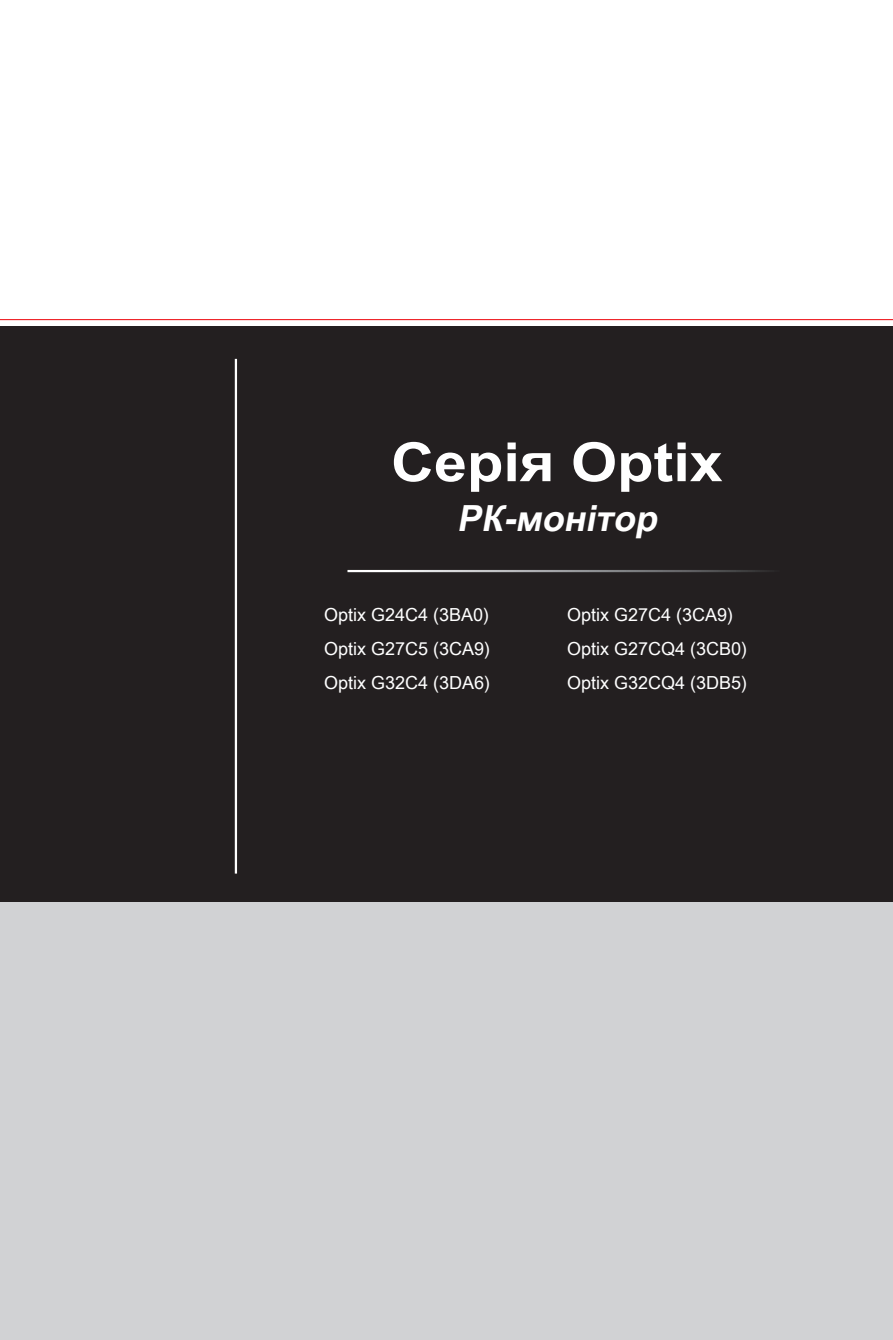
<style>
.page{position:relative;width:893px;height:1340px;background:#fff}
.page>*{position:absolute;margin:0;border:0;box-sizing:border-box;transform-origin:0 0}
.t1{font:700 54px "Arial Unicode MS";color:#fff;scale:1.1 1}
.t2{font:italic 700 36px "Arial Unicode MS";color:#fff}
.t3{font:18px/34.4px "Arial Unicode MS";color:#fff}
</style>
<div class="page">
<div style="left:0;top:886px;width:893px;height:453px;background:#d1d2d4"></div>
<div style="left:0;top:326px;width:893px;height:575px;background:#231f20"></div>
<hr style="left:235px;top:359px;width:2px;height:514px;background:#fff">
<hr style="left:0;top:319px;width:893px;height:1px;background:#ee1d23">
<hr style="left:347px;top:570px;width:433px;height:2px;background:#fff">
<h1 class="t1" style="left:391px;top:422px;width:303px">Серія Optix</h1>
<h2 class="t2" style="left:457px;top:491px;width:211px">РК-монітор</h2>
<p class="t3" style="left:324px;top:596px;width:168px;text-align:justify">Optix G24C4 (3BA0)<br>Optix G27C5 (3CA9)<br>Optix G32C4 (3DA6)</p>
<p class="t3" style="left:567px;top:596px;width:182px">Optix G27C4 (3CA9)<br>Optix G27CQ4 (3CB0)<br>Optix G32CQ4 (3DB5)</p>
</div>
